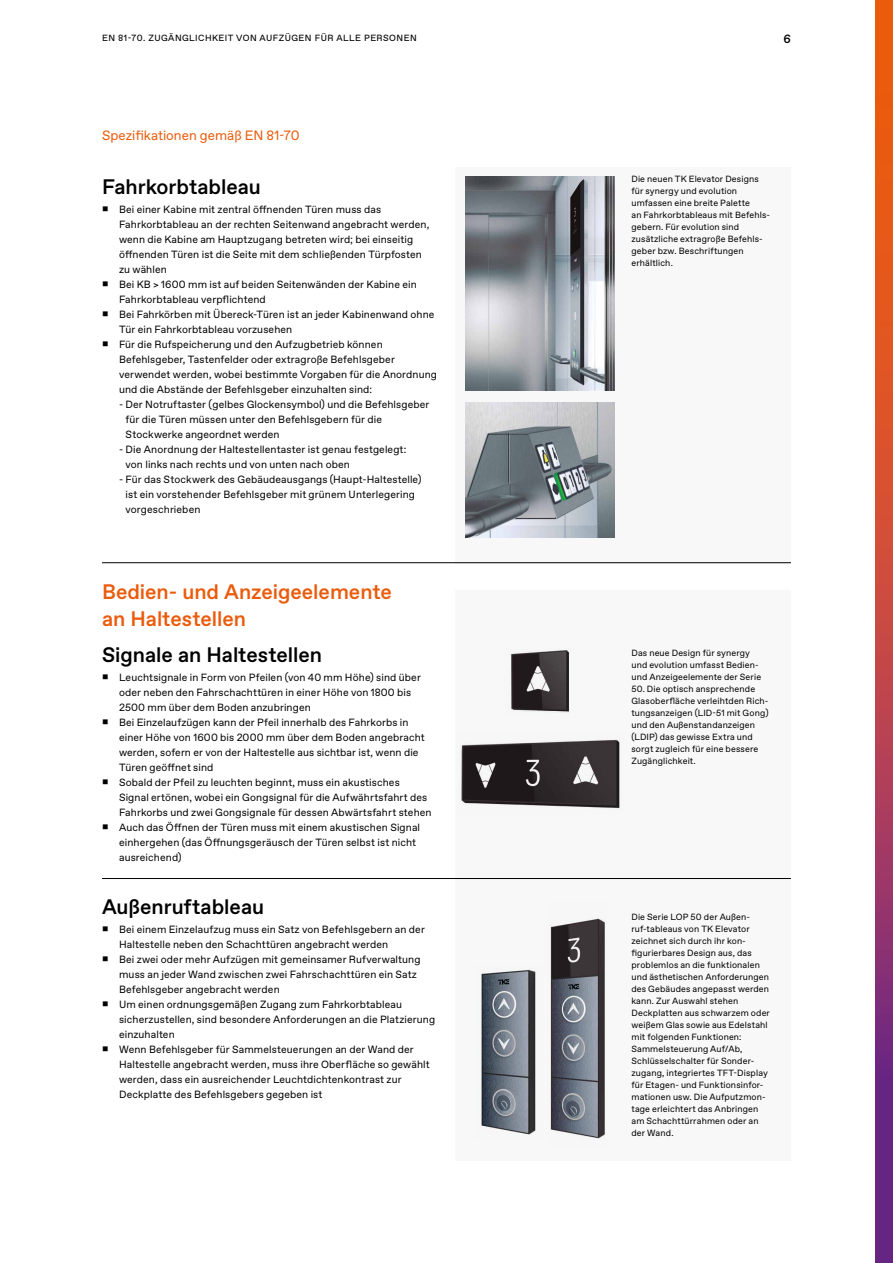
<style>
.page{position:relative;width:893px;height:1263px;background:#fff}
.page>*{position:absolute;margin:0;border:0;box-sizing:border-box;transform-origin:0 0}
.t1{font:500 21px "TKE Type";letter-spacing:-.005em;color:#000}
.t2{font:500 21px/27px "TKE Type";color:#ea5b0b}
.t3{font:13.5px "TKE Type";color:#ea5b0b}
.t4{font:500 12px "TKE Type";color:#000}
.t5{font:10.5px/15px "TKE Type";letter-spacing:.01em;color:#000}
.t6{font:9px/12px "TKE Type";letter-spacing:.015em;color:#000}
.t7{font:9px "TKE Type";letter-spacing:.05em;color:#000}
</style>
<div class="page">
<svg style="left:876px;top:0;width:17px;height:1263px;background:#b64447"></svg>
<div style="left:455px;top:167px;width:336px;height:396px;background:#f8f8f8"></div>
<div style="left:455px;top:590px;width:336px;height:571px;background:#f8f8f8"></div>
<img style="left:466px;top:176px;width:148px;height:215px">
<img style="left:466px;top:402px;width:148px;height:135px">
<hr style="left:102px;top:562px;width:689px;height:1px;background:#000">
<hr style="left:102px;top:878px;width:689px;height:1px;background:#000">
<img style="left:461px;top:739px;width:159px;height:70px">
<img style="left:511px;top:650px;width:58px;height:63px">
<img style="left:550px;top:918px;width:55px;height:221px">
<img style="left:481px;top:969px;width:55px;height:166px">
<p class="t7" style="left:102px;top:33px;width:316px">EN 81-70. ZUGÄNGLICHKEIT VON AUFZÜGEN FÜR ALLE PERSONEN</p>
<p class="t4" style="left:783px;top:32px;width:9px">6</p>
<p class="t3" style="left:102px;top:128px;width:199px">Spezifikationen gemäß EN 81-70</p>
<h1 class="t1" style="left:102px;top:174px;width:160px">Fahrkorbtableau</h1>
<p class="t5" style="left:119px;top:202px;width:319px">Bei einer Kabine mit zentral öffnenden Türen muss das Fahrkorbtableau an der rechten Seitenwand angebracht werden, wenn die Kabine am Hauptzugang betreten wird; bei einseitig öffnenden Türen ist die Seite mit dem schließenden Türpfosten<br>zu wählen<br>Bei KB &gt; 1600 mm ist auf beiden Seitenwänden der Kabine ein Fahrkorbtableau verpflichtend<br>Bei Fahrkörben mit Übereck-Türen ist an jeder Kabinenwand ohne Tür ein Fahrkorbtableau vorzusehen<br>Für die Rufspeicherung und den Aufzugbetrieb können Befehlsgeber, Tastenfelder oder extragroße Befehlsgeber verwendet werden, wobei bestimmte Vorgaben für die Anordnung und die Abstände der Befehlsgeber einzuhalten sind:</p>
<p class="t5" style="left:126px;top:397px;width:305px;text-indent:-7px">- Der Notruftaster (gelbes Glockensymbol) und die Befehlsgeber für die Türen müssen unter den Befehlsgebern für die<br>Stockwerke angeordnet werden</p>
<p class="t5" style="left:126px;top:442px;width:282px;text-indent:-7px">- Die Anordnung der Haltestellentaster ist genau festgelegt: von links nach rechts und von unten nach oben</p>
<p class="t5" style="left:126px;top:472px;width:297px;text-indent:-7px">- Für das Stockwerk des Gebäudeausgangs (Haupt-Haltestelle) ist ein vorstehender Befehlsgeber mit grünem Unterlegering vorgeschrieben</p>
<h1 class="t2" style="left:102px;top:579px;width:291px">Bedien- und Anzeigeelemente an Haltestellen</h1>
<h1 class="t1" style="left:102px;top:642px;width:221px">Signale an Haltestellen</h1>
<p class="t5" style="left:119px;top:670px;width:314px">Leuchtsignale in Form von Pfeilen (von 40 mm Höhe) sind über oder neben den Fahrschachttüren in einer Höhe von 1800 bis 2500 mm über dem Boden anzubringen<br>Bei Einzelaufzügen kann der Pfeil innerhalb des Fahrkorbs in einer Höhe von 1600 bis 2000 mm über dem Boden angebracht werden, sofern er von der Haltestelle aus sichtbar ist, wenn die Türen geöffnet sind<br>Sobald der Pfeil zu leuchten beginnt, muss ein akustisches Signal ertönen, wobei ein Gongsignal für die Aufwährtsfahrt des Fahrkorbs und zwei Gongsignale für dessen Abwärtsfahrt stehen Auch das Öffnen der Türen muss mit einem akustischen Signal einhergehen (das Öffnungsgeräusch der Türen selbst ist nicht ausreichend)</p>
<h1 class="t1" style="left:102px;top:894px;width:164px">Außenruftableau</h1>
<p class="t5" style="left:119px;top:922px;width:318px">Bei einem Einzelaufzug muss ein Satz von Befehlsgebern an der Haltestelle neben den Schachttüren angebracht werden<br>Bei zwei oder mehr Aufzügen mit gemeinsamer Rufverwaltung muss an jeder Wand zwischen zwei Fahrschachttüren ein Satz Befehlsgeber angebracht werden<br>Um einen ordnungsgemäßen Zugang zum Fahrkorbtableau sicherzustellen, sind besondere Anforderungen an die Platzierung einzuhalten<br>Wenn Befehlsgeber für Sammelsteuerungen an der Wand der Haltestelle angebracht werden, muss ihre Oberfläche so gewählt werden, dass ein ausreichender Leuchtdichtenkontrast zur Deckplatte des Befehlsgebers gegeben ist</p>
<p class="t6" style="left:631px;top:173px;width:140px">Die neuen TK Elevator Designs für synergy und evolution umfassen eine breite Palette<br>an Fahrkorbtableaus mit Befehls&shy;gebern. Für evolution sind zusätzliche extragroße Befehls&shy;geber bzw. Beschriftungen erhältlich.</p>
<p class="t6" style="left:631px;top:647px;width:131px">Das neue Design für synergy und evolution umfasst Bedien&shy;und Anzeigeelemente der Serie</p>
<p class="t6" style="left:631px;top:683px;width:139px">50. Die optisch ansprechende<br>Glasoberfläche verleihtden Rich&shy;tungsanzeigen (LID-51 mit Gong) und den Außenstandanzeigen (LDIP) das gewisse Extra und sorgt zugleich für eine bessere<br>Zugänglichkeit.</p>
<p class="t6" style="left:631px;top:911px;width:140px">Die Serie LOP 50 der Außen&shy;ruf-tableaus von TK Elevator zeichnet sich durch ihr kon&shy;figurierbares Design aus, das problemlos an die funktionalen und ästhetischen Anforderungen des Gebäudes angepasst werden kann. Zur Auswahl stehen<br>Deckplatten aus schwarzem oder weißem Glas sowie aus Edelstahl mit folgenden Funktionen:<br>Sammelsteuerung Auf/Ab,<br>Schlüsselschalter für Sonder&shy;zugang, integriertes TFT-Display für Etagen- und Funktionsinfor&shy;mationen usw. Die Aufputzmon&shy;tage erleichtert das Anbringen am Schachttürrahmen oder an der Wand.</p>
</div>
